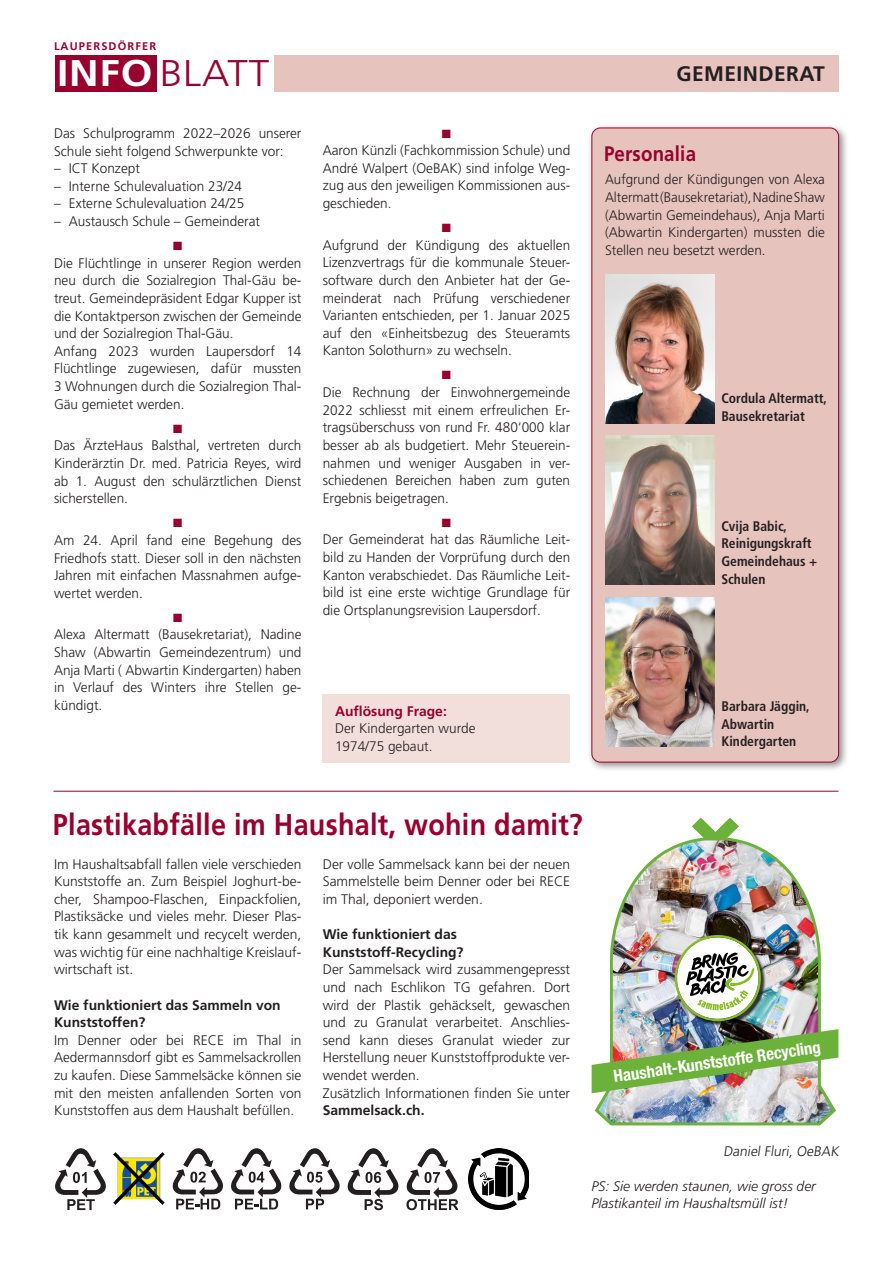
<style>
.page{position:relative;width:893px;height:1263px;background:#fff}
.page>*{position:absolute;margin:0;border:0;box-sizing:border-box;transform-origin:0 0}
.t1{font:300 37.2px "Frutiger LT Pro";letter-spacing:.02em;color:#98012d;scale:1.1 1}
.t2{font:700 30px "Frutiger LT Pro";letter-spacing:.01em;color:#98012d;scale:.9 1}
.t3{font:700 21px "Frutiger LT Pro";letter-spacing:.02em;color:#231f20}
.t4{font:700 21px "Frutiger LT Pro";letter-spacing:.01em;color:#98012d;scale:.89 1}
.t5{font:700 condensed 16.8px "Helvetica Neue";color:#fff}
.t6{font:300 13.8px/17.5px "Frutiger LT Pro";color:#231f20;text-align:justify}
.t7{font:300 13.8px/17.5px "Frutiger LT Pro";color:#231f20;text-align:justify;scale:.96 1}
.t8{font:700 condensed 13.8px/17.7px "Frutiger LT Pro";color:#231f20}
.t9{font:700 13.8px/17.5px "Frutiger LT Pro";color:#231f20}
.t10{font:italic 300 13.8px/17.5px "Frutiger LT Pro";color:#231f20}
.t11{font:700 13.8px "Frutiger LT Pro";color:#98012d}
.t12{font:12px "Zapf Dingbats ITC";color:#98012d}
.t13{font:700 11.1px "Frutiger LT Pro";letter-spacing:.1em;color:#98012d}
.s1{font-weight:700;color:#fff}
</style>
<div class="page">
<div style="left:55px;top:55px;width:102px;height:36px;background:#98012d"></div>
<div style="left:274px;top:55px;width:565px;height:36px;background:#e7c3be"></div>
<hr style="left:53px;top:791px;width:785px;height:1px;background:#98012d">
<div style="left:323px;top:694px;width:247px;height:68px;background:#f2dfdc"></div>
<svg style="left:289px;top:1148px;width:51px;height:61px"></svg>
<svg style="left:231px;top:1148px;width:50px;height:61px"></svg>
<svg style="left:55px;top:1148px;width:51px;height:62px"></svg>
<svg style="left:173px;top:1148px;width:50px;height:61px"></svg>
<svg style="left:348px;top:1148px;width:50px;height:62px"></svg>
<svg style="left:406px;top:1148px;width:51px;height:62px"></svg>
<img style="left:468px;top:1148px;width:60px;height:61px">
<img style="left:114px;top:1153px;width:51px;height:51px">
<img style="left:594px;top:839px;width:242px;height:287px">
<svg style="left:692px;top:817px;width:47px;height:22px"></svg>
<img style="left:591px;top:1029px;width:247px;height:64px">
<div style="left:675px;top:936px;width:91px;height:90px;background:#000;opacity:.75"></div>
<img style="left:675px;top:935px;width:86px;height:86px">
<div style="left:587px;top:124px;width:262px;height:648px;background:#231f20;opacity:.5"></div>
<div style="left:592px;top:128px;width:247px;height:634px;background:#e7c3be;border-radius:9px"></div>
<div style="left:591px;top:128px;width:248px;height:634px;border:1px solid #98012d;border-radius:9px"></div>
<img style="left:605px;top:275px;width:110px;height:148px">
<img style="left:605px;top:436px;width:110px;height:149px">
<img style="left:605px;top:598px;width:110px;height:148px">
<p class="t13" style="left:54px;top:39px;width:104px">LAUPERSDÖRFER</p>
<h1 class="t1" style="left:57px;top:52px;width:194px"><span class="s1">INFO</span> BLATT</h1>
<p class="t6" style="left:54px;top:125px;width:249px">Das Schulprogramm 2022–2026 unserer<br>Schule sieht folgend Schwerpunkte vor:</p>
<p class="t6" style="left:54px;top:160px;width:87px">– ICT Konzept</p>
<p class="t6" style="left:54px;top:177px;width:190px">– Interne Schulevaluation 23/24</p>
<p class="t6" style="left:54px;top:195px;width:192px">– Externe Schulevaluation 24/25</p>
<p class="t6" style="left:54px;top:213px;width:208px">– Austausch Schule – Gemeinderat</p>
<p class="t12" style="left:173px;top:240px;width:11px">■</p>
<p class="t6" style="left:54px;top:254px;width:249px;text-align:left">Die Flüchtlinge in unserer Region werden neu durch die Sozialregion Thal-Gäu be&shy;treut. Gemeindepräsident Edgar Kupper ist die Kontaktperson zwischen der Gemeinde und der Sozialregion Thal-Gäu.<br>Anfang 2023 wurden Laupersdorf 14<br>Flüchtlinge zugewiesen, dafür mussten 3 Wohnungen durch die Sozialregion Thal-Gäu gemietet werden.</p>
<p class="t12" style="left:173px;top:423px;width:11px">■</p>
<p class="t6" style="left:54px;top:437px;width:249px">Das ÄrzteHaus Balsthal, vertreten durch Kinderärztin Dr. med. Patricia Reyes, wird ab 1. August den schulärztlichen Dienst sicherstellen.</p>
<p class="t12" style="left:173px;top:517px;width:11px">■</p>
<p class="t6" style="left:54px;top:531px;width:249px">Am 24. April fand eine Begehung des Friedhofs statt. Dieser soll in den nächsten Jahren mit einfachen Massnahmen aufge&shy;wertet werden.</p>
<p class="t12" style="left:173px;top:612px;width:11px">■</p>
<p class="t6" style="left:54px;top:626px;width:249px">Alexa Altermatt (Bausekretariat), Nadine Shaw (Abwartin Gemeindezentrum) und Anja Marti ( Abwartin Kindergarten) haben in Verlauf des Winters ihre Stellen ge&shy;kündigt.</p>
<p class="t12" style="left:442px;top:128px;width:11px">■</p>
<p class="t6" style="left:323px;top:142px;width:249px">Aaron Künzli (Fachkommission Schule) und André Walpert (OeBAK) sind infolge Weg&shy;zug aus den jeweiligen Kommissionen aus&shy;geschieden.</p>
<p class="t12" style="left:442px;top:222px;width:11px">■</p>
<p class="t6" style="left:323px;top:236px;width:249px">Aufgrund der Kündigung des aktuellen Lizenzvertrags für die kommunale Steuer&shy;software durch den Anbieter hat der Ge&shy;meinderat nach Prüfung verschiedener Varianten entschieden, per 1. Januar 2025 auf den «Einheitsbezug des Steueramts Kanton Solothurn» zu wechseln.</p>
<p class="t12" style="left:442px;top:370px;width:11px">■</p>
<p class="t6" style="left:323px;top:384px;width:249px">Die Rechnung der Einwohnergemeinde 2022 schliesst mit einem erfreulichen Er&shy;tragsüberschuss von rund Fr. 480‘000 klar besser ab als budgetiert. Mehr Steuerein&shy;nahmen und weniger Ausgaben in ver&shy;schiedenen Bereichen haben zum guten Ergebnis beigetragen.</p>
<p class="t12" style="left:442px;top:517px;width:11px">■</p>
<p class="t6" style="left:323px;top:531px;width:249px">Der Gemeinderat hat das Räumliche Leit&shy;bild zu Handen der Vorprüfung durch den Kanton verabschiedet. Das Räumliche Leit&shy;bild ist eine erste wichtige Grundlage für die Ortsplanungsrevision Laupersdorf.</p>
<p class="t11" style="left:335px;top:702px;width:113px">Auflösung Frage:</p>
<p class="t6" style="left:335px;top:720px;width:142px">Der Kindergarten wurde<br>1974/75 gebaut.</p>
<h3 class="t3" style="left:677px;top:61px;width:150px">GEMEINDERAT</h3>
<h3 class="t4" style="left:604px;top:141px;width:105px">Personalia</h3>
<p class="t7" style="left:605px;top:171px;width:231px">Aufgrund der Kündigungen von Alexa Altermatt (Bausekretariat), Nadine Shaw (Abwartin Gemeindehaus), Anja Marti (Abwartin Kindergarten) mussten die Stellen neu besetzt werden.</p>
<p class="t8" style="left:721px;top:389px;width:107px">Cordula Altermatt,<br>Bausekretariat</p>
<p class="t8" style="left:721px;top:517px;width:97px">Cvija Babic,<br>Reinigungskraft<br>Gemeindehaus +<br>Schulen</p>
<p class="t8" style="left:722px;top:697px;width:90px">Barbara Jäggin,<br>Abwartin<br>Kindergarten</p>
<h2 class="t2" style="left:53px;top:806px;width:590px">Plastikabfälle im Haushalt, wohin damit?</h2>
<p class="t6" style="left:54px;top:855px;width:249px">Im Haushaltsabfall fallen viele verschieden Kunststoffe an. Zum Beispiel Joghurt-be&shy;cher, Shampoo-Flaschen, Einpackfolien, Plastiksäcke und vieles mehr. Dieser Plas&shy;tik kann gesammelt und recycelt werden, was wichtig für eine nachhaltige Kreislauf&shy;wirtschaft ist.</p>
<p class="t9" style="left:54px;top:996px;width:228px">Wie funktioniert das Sammeln von<br>Kunststoffen?</p>
<p class="t6" style="left:54px;top:1031px;width:249px">Im Denner oder bei RECE im Thal in Aedermannsdorf gibt es Sammelsackrollen zu kaufen. Diese Sammelsäcke können sie mit den meisten anfallenden Sorten von Kunststoffen aus dem Haushalt befüllen.</p>
<p class="t6" style="left:323px;top:855px;width:249px">Der volle Sammelsack kann bei der neuen Sammelstelle beim Denner oder bei RECE im Thal, deponiert werden.</p>
<p class="t9" style="left:323px;top:925px;width:142px">Wie funktioniert das<br>Kunststoff-Recycling?</p>
<p class="t6" style="left:323px;top:961px;width:249px;text-align:left">Der Sammelsack wird zusammengepresst und nach Eschlikon TG gefahren. Dort wird der Plastik gehäckselt, gewaschen und zu Granulat verarbeitet. Anschlies&shy;send kann dieses Granulat wieder zur Herstellung neuer Kunststoffprodukte ver&shy;wendet werden.<br>Zusätzlich Informationen finden Sie unter</p>
<p class="t9" style="left:323px;top:1102px;width:103px">Sammelsack.ch.</p>
<p class="t5" style="left:612px;top:1062px;width:211px;rotate:-8deg">Haushalt-Kunststoffe Recycling</p>
<p class="t6" style="left:723px;top:1142px;width:119px">Daniel Fluri, OeBAK</p>
<p class="t10" style="left:591px;top:1177px;width:226px">PS: Sie werden staunen, wie gross der<br>Plastikanteil im Haushaltsmüll ist!</p>
</div>
